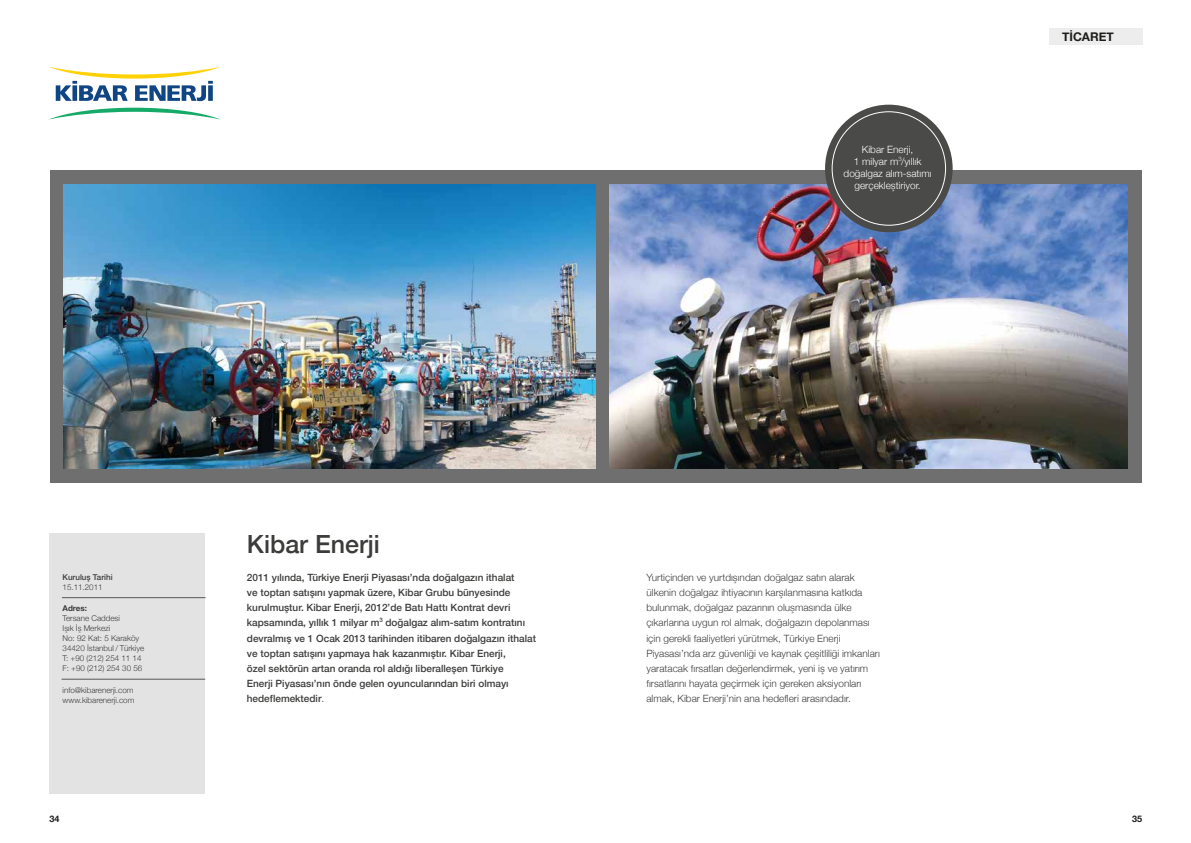
<style>
.page{position:relative;width:1191px;height:843px;background:#fff}
.page>*{position:absolute;margin:0;border:0;box-sizing:border-box;transform-origin:0 0}
.t1{font:500 25px "Helvetica Neue";color:#3c3c3b}
.t2{font:12px "Helvetica Neue Bold TB";color:#1d1d1b}
.t3{font:500 10px/15px "Helvetica Neue";color:#3c3c3b}
.t4{font:300 10px/15px "Helvetica Neue";color:#3c3c3b}
.t5{font:300 10px/12px "Helvetica Neue";color:#fff;text-align:center}
.t6{font:9px "Helvetica Neue Bold TB";color:#1d1d1b}
.t7{font:300 8px/10px "Helvetica Neue";color:#3c3c3b}
.t8{font:500 8px "Helvetica Neue";color:#3c3c3b}
.t9{font:700 8px "Helvetica Neue";color:#3c3c3b}
.s1{font-weight:300}
</style>
<div class="page">
<div style="left:49px;top:533px;width:156px;height:260px;background:#e3e3e3"></div>
<div style="left:50px;top:170px;width:1091px;height:312px;background:#706f6f"></div>
<div style="left:1049px;top:28px;width:93px;height:17px;background:#ededed"></div>
<hr style="left:62px;top:597px;width:144px;height:1px;background:#575756">
<hr style="left:62px;top:678px;width:143px;height:1px;background:#575756">
<svg style="left:50px;top:108px;width:169px;height:11px"></svg>
<svg style="left:49px;top:67px;width:171px;height:34px"></svg>
<img style="left:64px;top:185px;width:531px;height:283px">
<img style="left:610px;top:185px;width:517px;height:283px">
<div style="left:825px;top:105px;width:127px;height:127px;background:#4a4a49;border-radius:50%"></div>
<p class="t5" style="left:843px;top:142px;width:89px">Kibar Enerji,<br>1 milyar m<sup>3</sup>/yıllık doğalgaz alım-satımı gerçekleştiriyor.</p>
<p class="t2" style="left:1062px;top:29px;width:53px">TİCARET</p>
<p class="t8" style="left:63px;top:570px;width:52px">Kuruluş Tarihi</p>
<p class="t7" style="left:63px;top:581px;width:42px">15.11.2011</p>
<p class="t9" style="left:63px;top:602px;width:26px">Adres:</p>
<p class="t7" style="left:63px;top:612px;width:83px">Tersane Caddesi<br>Işık İş Merkezi<br>No: 92 Kat: 5 Karaköy<br>34420 İstanbul / Türkiye<br>T: +90 (212) 254 11 14<br>F: +90 (212) 254 30 56</p>
<p class="t7" style="left:63px;top:684px;width:73px">info@kibarenerji.com www.kibarenerji.com</p>
<h1 class="t1" style="left:247px;top:523px;width:134px">Kibar Enerji</h1>
<p class="t3" style="left:247px;top:569px;width:291px">2011 yılında, Türkiye Enerji Piyasası’nda doğalgazın ithalat<br>ve toptan satışını yapmak üzere, Kibar Grubu bünyesinde kurulmuştur. Kibar Enerji, 2012’de Batı Hattı Kontrat devri kapsamında, yıllık 1 milyar m<sup>3</sup> doğalgaz alım-satım kontratını devralmış ve 1 Ocak 2013 tarihinden itibaren doğalgazın ithalat ve toptan satışını yapmaya hak kazanmıştır. Kibar Enerji,<br>özel sektörün artan oranda rol aldığı liberalleşen Türkiye<br>Enerji Piyasası’nın önde gelen oyuncularından biri olmayı hedeflemektedir<span class="s1">.</span></p>
<p class="t4" style="left:646px;top:569px;width:235px">Yurtiçinden ve yurtdışından doğalgaz satın alarak ülkenin doğalgaz ihtiyacının karşılanmasına katkıda bulunmak, doğalgaz pazarının oluşmasında ülke çıkarlarına uygun rol almak, doğalgazın depolanması için gerekli faaliyetleri yürütmek, Türkiye Enerji Piyasası’nda arz güvenliği ve kaynak çeşitliliği imkanları yaratacak fırsatları değerlendirmek, yeni iş ve yatırım fırsatlarını hayata geçirmek için gereken aksiyonları almak, Kibar Enerji’nin ana hedefleri arasındadır.</p>
<p class="t6" style="left:49px;top:812px;width:12px">34</p>
<p class="t6" style="left:1132px;top:812px;width:12px">35</p>
</div>
